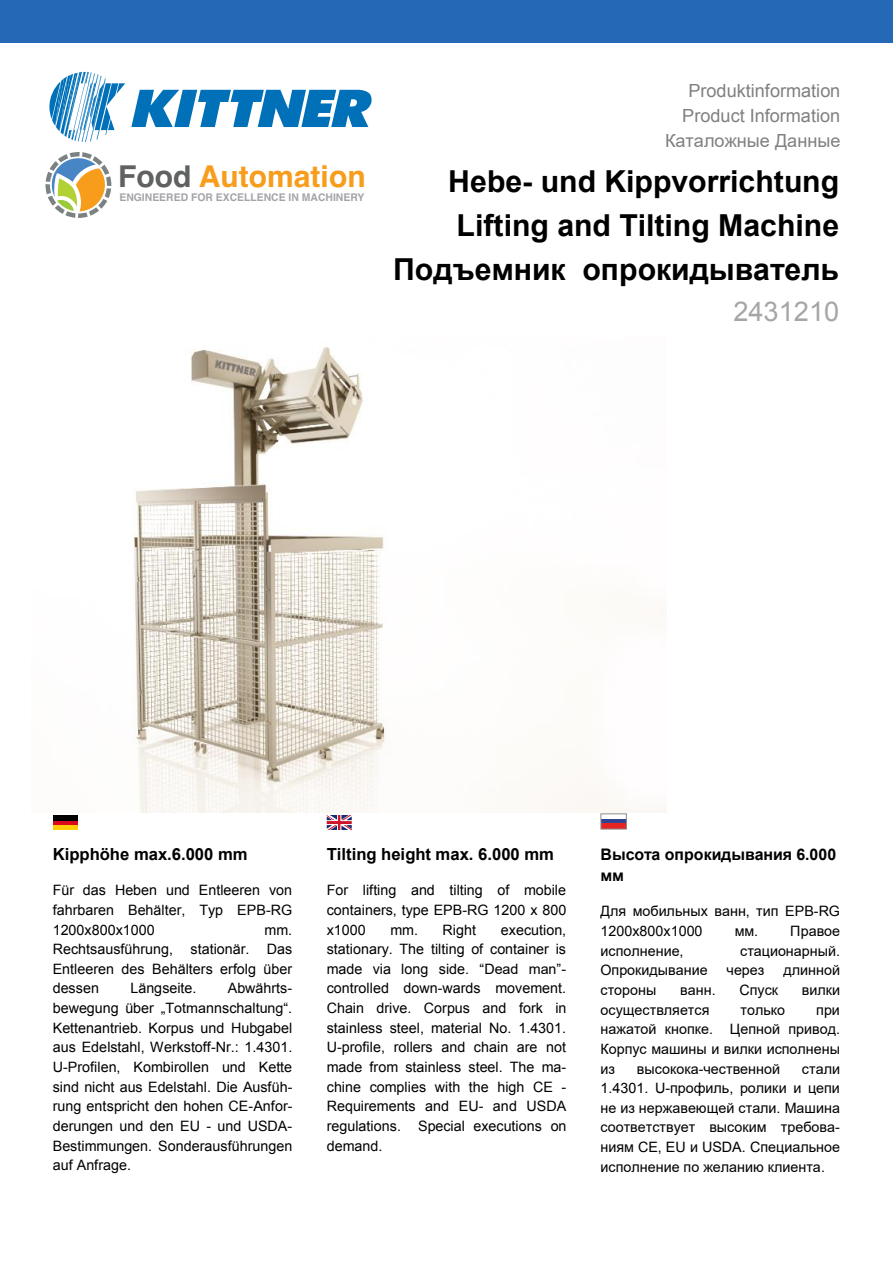
<style>
.page{position:relative;width:893px;height:1263px;background:#fff}
.page>*{position:absolute;margin:0;border:0;box-sizing:border-box;transform-origin:0 0}
.t1{font:700 30.3px/43.8px "Arial";color:#000;text-align:right}
.t2{font:700 30px "Helvetica";color:#f89c1c}
.t3{font:27.15px "Arial";color:#a6a6a6}
.t4{font:18.15px/25px "Arial";color:#808080;text-align:right}
.t5{font:700 16.65px "Arial";color:#000}
.t6{font:700 15.9px/21.5px "Arial";color:#000}
.t7{font:14.25px/19.6px "Arial";color:#000;text-align:justify}
.t8{font:14.25px/19.6px "Arial";color:#000;text-align:justify}
.t9{font:700 10.5px "Helvetica";color:#a3a4a8}
.s1{color:#606161}
.s2{font-style:inherit}
</style>
<div class="page">
<div style="left:0;top:0;width:893px;height:43px;background:#2468b6"></div>
<svg style="left:49px;top:72px;width:76px;height:70px"></svg>
<svg style="left:131px;top:90px;width:240px;height:37px"></svg>
<div style="left:53px;top:815px;width:25px;height:6px;background:#000"></div>
<hr style="left:53px;top:821px;width:25px;height:4px;background:#db081b">
<div style="left:53px;top:825px;width:25px;height:5px;background:#ffce08"></div>
<svg style="left:327px;top:815px;width:25px;height:15px"></svg>
<div style="left:601px;top:819px;width:25px;height:5px;background:#314493"></div>
<div style="left:601px;top:824px;width:25px;height:5px;background:#e42521"></div>
<div style="left:600px;top:814px;width:27px;height:15px;border:1px solid #8c8c8c"></div>
<img style="left:133px;top:347px;width:534px;height:465px">
<svg style="left:45px;top:152px;width:66px;height:66px"></svg>
<p class="t2" style="left:118px;top:152px;width:249px"><span class="s1">Food</span> Automation</p>
<p class="t9" style="left:119px;top:189px;width:247px">ENGINEERED FOR EXCELLENCE IN MACHINERY</p>
<p class="t4" style="left:665px;top:79px;width:177px">Produktinformation<br>Product Information<br><span class="s2">Каталожные Данные</span></p>
<p class="t1" style="left:393px;top:161px;width:448px">Hebe- und Kippvorrichtung<br>Lifting and Tilting Machine<br><span class="s2">Подъемник опрокидыватель</span></p>
<p class="t3" style="left:733px;top:293px;width:107px">2431210</p>
<p class="t5" style="left:53px;top:843px;width:196px">Kipphöhe max.6.000 mm</p>
<p class="t7" style="left:53px;top:880px;width:241px">Für das Heben und Entleeren von fahrbaren Behälter, Typ EPB-RG 1200x800x1000</p>
<p class="t7" style="left:53px;top:920px;width:241px;text-indent:212px">mm.<br>Rechtsausführung, stationär. Das Entleeren des Behälters erfolg über dessen</p>
<p class="t7" style="left:53px;top:979px;width:241px;text-indent:175px">Abwährts&shy;bewegung über <span class="s2">„Totma</span>nnschal<span class="s2">tung“.<br></span>Kettenantrieb. Korpus und Hubgabel aus Edelstahl, Werkstoff-Nr.: 1.4301.<br>U-Profilen, Kombirollen und Kette sind nicht aus Edelstahl. Die Ausfüh&shy;rung entspricht den hohen CE-Anfor&shy;derungen und den EU - und USDA-Bestimmungen. Sonderausführungen auf Anfrage.</p>
<p class="t7" style="left:130px;top:979px;width:68px">Längseite.</p>
<p class="t5" style="left:327px;top:843px;width:229px">Tilting height max. 6.000 mm</p>
<p class="t7" style="left:327px;top:880px;width:241px">For lifting and tilting of mobile containers, type EPB-RG 1200 x 800 x1000</p>
<p class="t7" style="left:327px;top:920px;width:241px;text-indent:174px">execution, stationary. The tilting of container is made via long side. <span class="s2">“Dead man”</span>- controlled down-wards movement.<br>Chain drive. Corpus and fork in stainless steel, material No. 1.4301.<br>U-profile, rollers and chain are not made from stainless steel. The ma&shy;chine complies with the high CE - Requirements and EU- and USDA regulations. Special executions on demand.</p>
<p class="t7" style="left:390px;top:920px;width:87px">mm. Right</p>
<p class="t6" style="left:600px;top:844px;width:237px">Высота опрокидывания <span class="s2">6.000 </span>мм</p>
<p class="t8" style="left:600px;top:901px;width:241px">Для мобильных ванн, тип <span class="s2">EPB-RG<br></span>1200х800х1000</p>
<p class="t8" style="left:735px;top:921px;width:107px">мм. Правое</p>
<p class="t8" style="left:600px;top:941px;width:85px">исполнение,</p>
<p class="t8" style="left:740px;top:941px;width:101px">стационарный.</p>
<p class="t8" style="left:600px;top:960px;width:109px">Опрокидывание</p>
<p class="t8" style="left:726px;top:960px;width:39px">через</p>
<p class="t8" style="left:783px;top:960px;width:58px">длинной</p>
<p class="t8" style="left:600px;top:980px;width:57px">стороны</p>
<p class="t8" style="left:680px;top:980px;width:37px">ванн.</p>
<p class="t8" style="left:739px;top:980px;width:40px">Спуск</p>
<p class="t8" style="left:802px;top:980px;width:40px">вилки</p>
<p class="t8" style="left:600px;top:1000px;width:111px">осуществляется</p>
<p class="t8" style="left:740px;top:1000px;width:46px">только</p>
<p class="t8" style="left:600px;top:1000px;width:241px;text-indent:216px">при нажатой кнопке<span class="s2">.</span> Цепной привод.<br>Корпус машины и вилки исполнены из</p>
<p class="t8" style="left:637px;top:1058px;width:145px">высокока<span class="s2">-</span>чественной</p>
<p class="t8" style="left:600px;top:1058px;width:241px;text-indent:201px">стали <span class="s2">1.4301. U-</span>профиль, ролики и цепи не из нержавеющей стали. Машина соответствует высоким требова&shy;ниям CE, EU и USDA. Специальное исполнение по желанию клиента<span class="s2">.</span></p>
</div>
